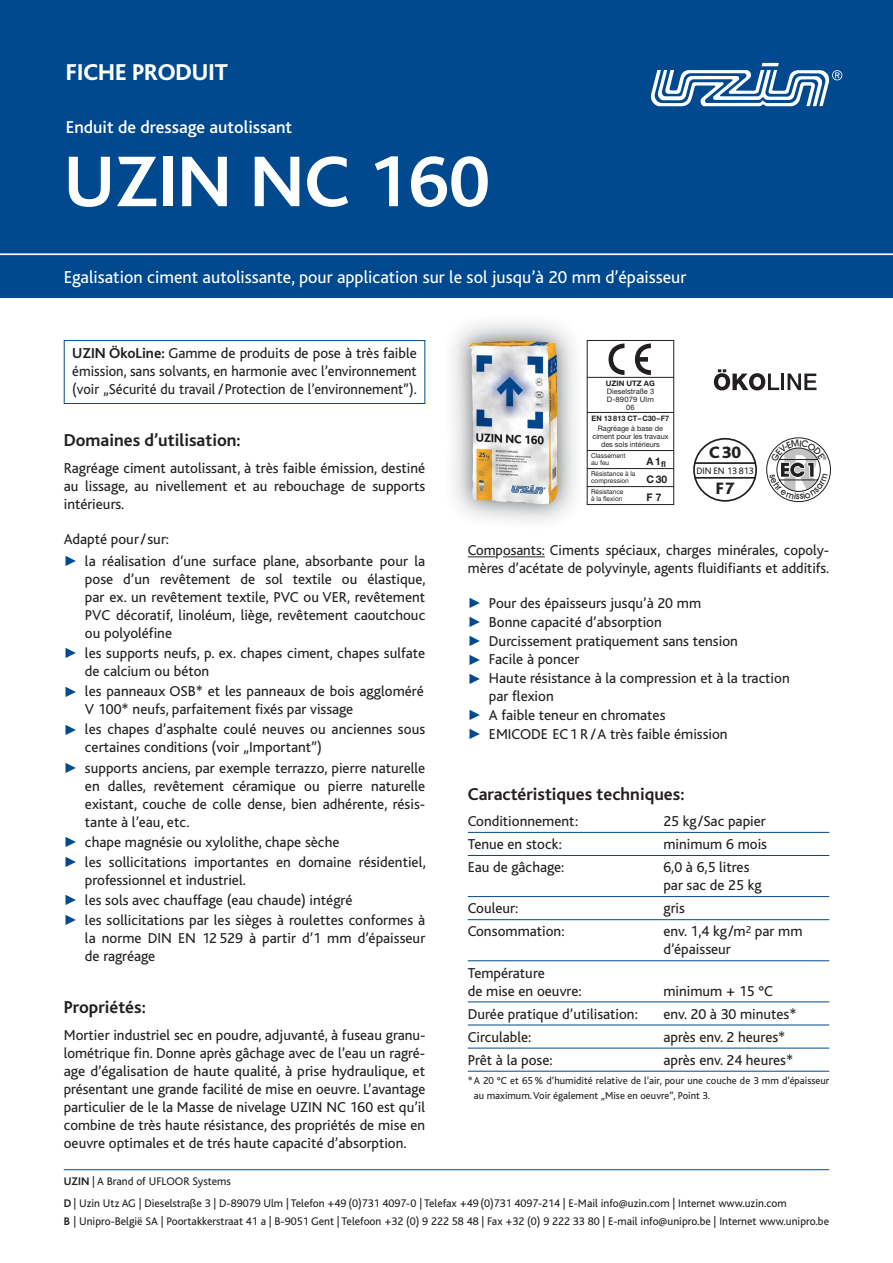
<style>
.page{position:relative;width:893px;height:1263px;background:#fff}
.page>*{position:absolute;margin:0;border:0;box-sizing:border-box;transform-origin:0 0}
.t1{font:700 75px "Bliss";color:#fff}
.t2{font:800 24px "Bliss";color:#fff}
.t3{font:18px "Bliss";color:#fff}
.t4{font:700 18px "Bliss";color:#231f20}
.t5{font:500 18px "Bliss";color:#fff}
.t6{font:800 17.25px/35.5px "Bliss";color:#231f20;text-align:center}
.t7{font:15px/18px "Bliss";color:#231f20}
.t8{font:11.55px/22.2px "Bliss";color:#231f20}
.t9{font:10.5px/15px "Bliss";color:#231f20}
.t10{font:700 10.5px/17.7px "Helvetica Neue";color:#231f20;text-align:justify}
.t11{font:9.75px "Bliss";color:#231f20}
.t12{font:7.5px/7.8px "Helvetica Neue";color:#231f20;text-align:center}
.t13{font:700 7.5px "Helvetica Neue";color:#231f20}
.t14{font:6.75px/6.8px "Helvetica Neue";color:#231f20}
.s1{font-weight:700}
.s2{color:#00498f}
</style>
<div class="page">
<img style="left:468px;top:340px;width:90px;height:164px">
<hr style="left:781px;top:374px;width:3px;height:16px;background:#231f20">
<svg style="left:787px;top:374px;width:29px;height:16px"></svg>
<svg style="left:714px;top:369px;width:65px;height:21px"></svg>
<svg style="left:693px;top:438px;width:64px;height:64px"></svg>
<hr style="left:694px;top:462px;width:61px;height:2px;background:#231f20">
<hr style="left:695px;top:477px;width:61px;height:2px;background:#231f20">
<div style="left:0;top:0;width:892px;height:298px;background:#00498f"></div>
<hr style="left:0;top:253px;width:892px;height:2px;background:#fff">
<svg style="left:651px;top:63px;width:191px;height:44px"></svg>
<hr style="left:64px;top:1169px;width:765px;height:1px;background:#00498f">
<div style="left:587px;top:340px;width:87px;height:165px;border:1px solid #231f20"></div>
<hr style="left:587px;top:377px;width:87px;height:1px;background:#231f20">
<hr style="left:587px;top:412px;width:87px;height:1px;background:#231f20">
<hr style="left:587px;top:450px;width:87px;height:1px;background:#231f20">
<hr style="left:587px;top:468px;width:87px;height:1px;background:#231f20">
<hr style="left:587px;top:486px;width:87px;height:1px;background:#231f20">
<svg style="left:635px;top:343px;width:16px;height:32px"></svg>
<svg style="left:608px;top:343px;width:16px;height:32px"></svg>
<svg style="left:468px;top:557px;width:27px;height:1px"></svg>
<hr style="left:503px;top:557px;width:42px;height:1px;background:#231f20">
<hr style="left:468px;top:832px;width:361px;height:1px;background:#00498f">
<hr style="left:468px;top:855px;width:361px;height:1px;background:#00498f">
<hr style="left:468px;top:896px;width:361px;height:1px;background:#00498f">
<hr style="left:468px;top:919px;width:361px;height:1px;background:#00498f">
<hr style="left:468px;top:960px;width:361px;height:1px;background:#00498f">
<hr style="left:468px;top:1001px;width:361px;height:1px;background:#00498f">
<hr style="left:468px;top:1025px;width:361px;height:1px;background:#00498f">
<hr style="left:468px;top:1048px;width:361px;height:1px;background:#00498f">
<hr style="left:468px;top:1071px;width:361px;height:1px;background:#00498f">
<div style="left:64px;top:340px;width:361px;height:64px;border:1px solid #00498f"></div>
<svg style="left:767px;top:438px;width:63px;height:64px"></svg>
<h2 class="t2" style="left:66px;top:63px;width:164px">FICHE PRODUIT</h2>
<p class="t5" style="left:66px;top:121px;width:228px">Enduit de dressage autolissant</p>
<h1 class="t1" style="left:64px;top:153px;width:427px">UZIN NC 160</h1>
<p class="t3" style="left:64px;top:270px;width:624px">Egalisation ciment autolissante, pour application sur le sol jusqu’à 20 mm d’épaisseur</p>
<p class="t7" style="left:72px;top:346px;width:346px;text-align:justify"><span class="s1">UZIN ÖkoLine:</span> Gamme de produits de pose à très faible émission, sans solvants, en harmonie avec l’en viron ne ment (voir „Sécurité du travail /Protection de l’environne ment”).</p>
<p class="t4" style="left:64px;top:434px;width:178px">Domaines d’utilisation:</p>
<p class="t7" style="left:64px;top:460px;width:363px;text-align:justify">Ragréage ciment autolissant, à très faible émission, destiné au lissage, au nivellement et au rebouchage de supports intérieurs.</p>
<p class="t7" style="left:64px;top:531px;width:107px">Adapté pour/sur:</p>
<p class="t7" style="left:85px;top:553px;width:342px;text-align:justify;text-indent:-21px"><span class="s2">✓</span> la réalisation d’une surface plane, absorbante pour la pose d’un revêtement de sol textile ou élastique, par ex. un revêtement textile, PVC ou VER, revêtement PVC décoratif, linoléum, liège, revêtement caoutchouc ou polyoléfine</p>
<p class="t7" style="left:85px;top:646px;width:342px;text-indent:-21px"><span class="s2">✓</span> les supports neufs, p. ex. chapes ciment, chapes sulfate de calcium ou béton</p>
<p class="t7" style="left:85px;top:684px;width:340px;text-indent:-21px"><span class="s2">✓</span> les panneaux OSB* et les panneaux de bois aggloméré<br>V 100* neufs, parfaitement fixés par vissage</p>
<p class="t7" style="left:85px;top:722px;width:342px;text-indent:-21px"><span class="s2">✓</span> les chapes d’asphalte coulé neuves ou anciennes sous certaines conditions (voir „Important”)</p>
<p class="t7" style="left:85px;top:760px;width:342px;text-align:justify;text-indent:-21px"><span class="s2">✓</span> supports anciens, par exemple terrazzo, pierre naturelle en dalles, revêtement céramique ou pierre naturelle existant, couche de colle dense, bien adhérente, résis&shy;tante à l’eau, etc.</p>
<p class="t7" style="left:64px;top:834px;width:277px"><span class="s2">✓</span> chape magnésie ou xylolithe, chape sèche</p>
<p class="t7" style="left:85px;top:854px;width:342px;text-indent:-21px"><span class="s2">✓</span> les sollicitations importantes en domaine résidentiel, professionnel et industriel.</p>
<p class="t7" style="left:64px;top:892px;width:290px"><span class="s2">✓</span> les sols avec chauffage (eau chaude) intégré</p>
<p class="t7" style="left:85px;top:912px;width:342px;text-align:justify;text-indent:-21px"><span class="s2">✓</span> les sollicitations par les sièges à roulettes conformes à la norme DIN EN 12 529 à partir d’1 mm d’épaisseur de ragréage</p>
<p class="t4" style="left:64px;top:1000px;width:84px">Propriétés:</p>
<p class="t7" style="left:64px;top:1027px;width:363px;text-align:justify">Mortier industriel sec en poudre, adjuvanté, à fuseau gra nu - lométrique fin. Donne après gâchage avec de l’eau un ragré - age d’égalisation de haute qualité, à prise hydraulique, et pré sentant une grande facilité de mise en oeuvre. L’avantage particulier de le la Masse de nivelage UZIN NC 160 est qu’il combine de très haute résistance, des propriétés de mise en oeuvre optimales et de trés haute capacité d’absorption.</p>
<p class="t13" style="left:606px;top:381px;width:51px">UZIN UTZ AG</p>
<p class="t12" style="left:607px;top:388px;width:49px">Dieselstraße 3<br>D-89079 Ulm<br>06</p>
<p class="t13" style="left:592px;top:416px;width:79px">EN 13 813 CT–C30–F7</p>
<p class="t12" style="left:592px;top:425px;width:78px">Ragréage à base de ciment pour les travaux des sols intérieurs</p>
<p class="t14" style="left:591px;top:471px;width:46px">Résistance à la compression</p>
<p class="t14" style="left:591px;top:453px;width:36px">Classement au feu</p>
<p class="t14" style="left:591px;top:489px;width:34px">Résistance à la flexion</p>
<p class="t10" style="left:646px;top:454px;width:22px">A1<sub>fl </sub>C30<br>F 7</p>
<p class="t6" style="left:709px;top:436px;width:34px">C30<br>F7</p>
<p class="t11" style="left:696px;top:467px;width:59px">DIN EN 13 813</p>
<p class="t7" style="left:468px;top:542px;width:363px">Composants: Ciments spéciaux, charges minérales, copo ly&shy;mères d’acétate de polyvinyle, agents fluidifiants et additifs.</p>
<p class="t7" style="left:468px;top:595px;width:235px"><span class="s2">✓</span> Pour des épaisseurs jusqu’à 20 mm</p>
<p class="t7" style="left:468px;top:614px;width:196px"><span class="s2">✓</span> Bonne capacité d’absorption</p>
<p class="t7" style="left:468px;top:633px;width:272px"><span class="s2">✓</span> Durcissement pratiquement sans tension</p>
<p class="t7" style="left:468px;top:652px;width:113px"><span class="s2">✓</span> Facile à poncer</p>
<p class="t7" style="left:489px;top:671px;width:302px;text-indent:-21px"><span class="s2">✓</span> Haute résistance à la compression et à la traction par flexion</p>
<p class="t7" style="left:468px;top:708px;width:199px"><span class="s2">✓</span> A faible teneur en chromates</p>
<p class="t7" style="left:468px;top:726px;width:261px"><span class="s2">✓</span> EMICODE EC1 R /A très faible émission</p>
<p class="t4" style="left:468px;top:787px;width:218px">Caractéristiques techniques:</p>
<p class="t7" style="left:468px;top:813px;width:112px">Conditionnement:</p>
<p class="t7" style="left:663px;top:813px;width:104px">25 kg/Sac papier</p>
<p class="t7" style="left:468px;top:837px;width:96px">Tenue en stock:</p>
<p class="t7" style="left:663px;top:837px;width:105px">minimum 6 mois</p>
<p class="t7" style="left:468px;top:860px;width:98px">Eau de gâchage:</p>
<p class="t7" style="left:663px;top:860px;width:100px">6,0 à 6,5 litres par sac de 25 kg</p>
<p class="t7" style="left:468px;top:901px;width:52px">Couleur:</p>
<p class="t7" style="left:663px;top:901px;width:23px">gris</p>
<p class="t7" style="left:468px;top:924px;width:98px">Consommation:</p>
<p class="t7" style="left:663px;top:924px;width:141px">env. 1,4 kg/m<sup>2</sup> par mm d’épaisseur</p>
<p class="t7" style="left:468px;top:965px;width:115px">Température<br>de mise en oeuvre:</p>
<p class="t7" style="left:663px;top:983px;width:111px">minimum + 15 °C</p>
<p class="t7" style="left:468px;top:1006px;width:171px">Durée pratique d’utilisation:</p>
<p class="t7" style="left:663px;top:1006px;width:135px">env. 20 à 30 minutes*</p>
<p class="t7" style="left:468px;top:1029px;width:65px">Circulable:</p>
<p class="t7" style="left:663px;top:1029px;width:124px">après env. 2 heures*</p>
<p class="t7" style="left:468px;top:1052px;width:86px">Prêt à la pose:</p>
<p class="t7" style="left:663px;top:1052px;width:131px">après env. 24 heures*</p>
<p class="t9" style="left:474px;top:1074px;width:357px;text-indent:-6px">*A 20 °C et 65 % d’humidité relative de l’air, pour une couche de 3 mm d’épaisseur au maximum. Voir également „Mise en oeuvre”, Point 3.</p>
<p class="t8" style="left:64px;top:1171px;width:724px"><span class="s1">UZIN</span> | A Brand of UFLOOR Systems<br><span class="s1">D</span> | Uzin Utz AG | Dieselstraße 3 | D-89079 Ulm | Telefon +49 (0)731 4097-0 | Telefax +49 (0)731 4097-214 | E-Mail info@uzin.com | Internet www.uzin.com</p>
<p class="t8" style="left:64px;top:1211px;width:767px"><span class="s1">B</span> | Unipro-België SA | Poortakkerstraat 41 a | B-9051 Gent | Telefoon +32 (0) 9 222 58 48 | Fax +32 (0) 9 222 33 80 | E-mail info@unipro.be | Internet www.unipro.be</p>
</div>
